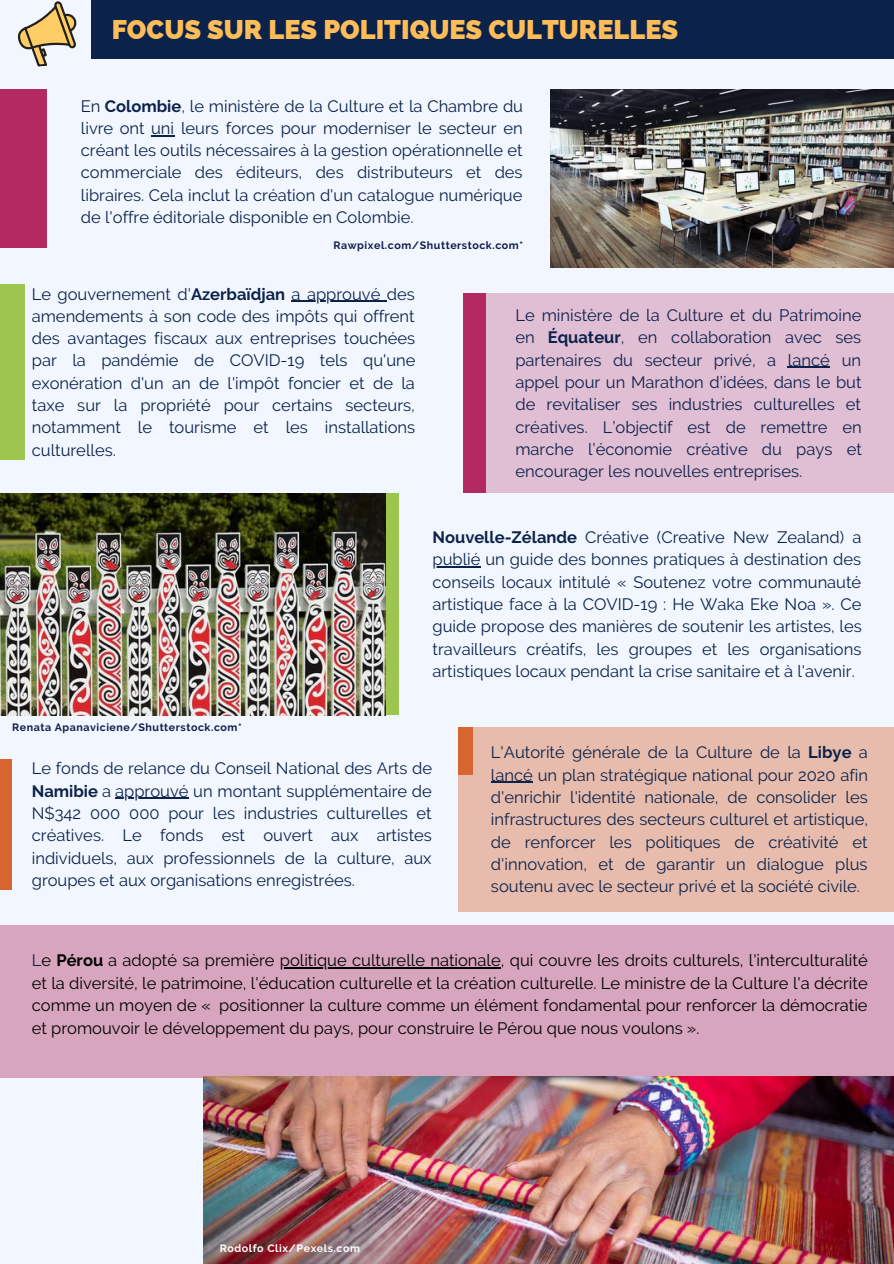
<style>
.page{position:relative;width:894px;height:1264px;background:#fff}
.page>*{position:absolute;margin:0;border:0;box-sizing:border-box;transform-origin:0 0}
.t1{font:800 27px "Raleway";color:#ffbd59}
.t2{font:16.5px/22.4px "Raleway";color:#0b224b;text-align:justify}
.t3{font:16.5px/22.5px "Raleway";color:#000;text-align:justify}
.t4{font:700 10.65px "Raleway";letter-spacing:.05em;color:#101d4d}
.t5{font:700 10.65px "Raleway";letter-spacing:.05em;color:#fff}
.s1{font-weight:700}
.s2{color:#0b224b}
</style>
<div class="page">
<div style="left:0;top:0;width:893px;height:1263px;background:#f2f7ff"></div>
<div style="left:0;top:759px;width:12px;height:130px;background:#d76530"></div>
<div style="left:0;top:284px;width:25px;height:175px;background:#9cc650"></div>
<div style="left:483px;top:294px;width:410px;height:199px;background:#e0bed3"></div>
<div style="left:0;top:925px;width:893px;height:152px;background:#d8a5bf"></div>
<div style="left:458px;top:727px;width:435px;height:185px;background:#e7bcac"></div>
<div style="left:463px;top:294px;width:23px;height:199px;background:#b22a5f"></div>
<div style="left:0;top:89px;width:47px;height:159px;background:#b22a5f"></div>
<div style="left:375px;top:493px;width:23px;height:222px;background:#9cc650"></div>
<div style="left:458px;top:727px;width:15px;height:47px;background:#d76530"></div>
<hr style="left:432px;top:566px;width:48px;height:1px;background:#0b224b">
<hr style="left:115px;top:797px;width:73px;height:1px;background:#0b224b">
<svg style="left:151px;top:135px;width:23px;height:1px"></svg>
<hr style="left:787px;top:367px;width:32px;height:1px;background:#0b224b">
<svg style="left:291px;top:300px;width:16px;height:2px"></svg>
<hr style="left:307px;top:300px;width:79px;height:2px;background:#0b224b">
<hr style="left:280px;top:967px;width:220px;height:1px;background:#000">
<hr style="left:491px;top:782px;width:41px;height:1px;background:#0b224b">
<div style="left:92px;top:0;width:801px;height:59px;background:#0b224b"></div>
<svg style="left:17px;top:1px;width:60px;height:66px"></svg>
<img style="left:550px;top:89px;width:343px;height:178px">
<img style="left:0;top:493px;width:385px;height:222px">
<img style="left:203px;top:1076px;width:690px;height:187px">
<h1 class="t1" style="left:112px;top:13px;width:567px">FOCUS SUR LES POLITIQUES CULTURELLES</h1>
<p class="t2" style="left:81px;top:94px;width:443px">En <span class="s1">Colombie</span>, le ministère de la Culture et la Chambre du livre ont uni leurs forces pour moderniser le secteur en créant les outils nécessaires à la gestion opérationnelle et commerciale des éditeurs, des distributeurs et des libraires. Cela inclut la création d'un catalogue numérique de l'offre éditoriale disponible en Colombie.</p>
<p class="t4" style="left:333px;top:239px;width:191px">Rawpixel.com/Shutterstock.com*</p>
<p class="t2" style="left:32px;top:282px;width:385px">Le gouvernement d'<span class="s1">Azerbaïdjan</span> a approuvé des amendements à son code des impôts qui offrent des avantages fiscaux aux entreprises touchées par la pandémie de COVID-19 tels qu'une exonération d'un an de l'impôt foncier et de la taxe sur la propriété pour certains secteurs, notamment le tourisme et les installations culturelles.</p>
<p class="t2" style="left:515px;top:304px;width:348px">Le ministère de la Culture et du Patrimoine en <span class="s1">Équateur</span>, en collaboration avec ses partenaires du secteur privé, a lancé un appel pour un Marathon d’idées, dans le but de revitaliser ses industries culturelles et créatives. L’objectif est de remettre en marche l’économie créative du pays et encourager les nouvelles entreprises.</p>
<p class="t4" style="left:12px;top:721px;width:231px">Renata Apanaviciene/Shutterstock.com*</p>
<p class="t2" style="left:432px;top:526px;width:430px"><span class="s1">Nouvelle-Zélande</span> Créative (Creative New Zealand) a publié un guide des bonnes pratiques à destination des conseils locaux intitulé « Soutenez votre communauté artistique face à la COVID-19 : He Waka Eke Noa ». Ce guide propose des manières de soutenir les artistes, les travailleurs créatifs, les groupes et les organisations artistiques locaux pendant la crise sanitaire et à l'avenir.</p>
<p class="t2" style="left:32px;top:757px;width:401px">Le fonds de relance du Conseil National des Arts de <span class="s1">Namibie</span> a approuvé un montant supplémentaire de N$342 000 000 pour les industries culturelles et créatives. Le fonds est ouvert aux artistes individuels, aux professionnels de la culture, aux groupes et aux organisations enregistrées.</p>
<p class="t2" style="left:491px;top:741px;width:378px">L'Autorité générale de la Culture de la <span class="s1">Libye</span> a lancé un plan stratégique national pour 2020 afin d'enrichir l'identité nationale, de consolider les infrastructures des secteurs culturel et artistique, de renforcer les politiques de créativité et d'innovation, et de garantir un dialogue plus soutenu avec le secteur privé et la société civile.</p>
<p class="t3" style="left:32px;top:949px;width:837px"><span class="s2">L</span>e <span class="s1">Pérou</span> a adopté sa première politique culturelle nationale, qui couvre les droits culturels, l'interculturalité et la diversité, le patrimoine, l'éducation culturelle et la création culturelle. Le ministre de la Culture l'a décrite comme un moyen de « positionner la culture comme un élément fondamental pour renforcer la démocratie et promouvoir le développement du pays, pour construire le Pérou que nous voulons ».</p>
<p class="t5" style="left:220px;top:1242px;width:142px">Rodolfo Clix/Pexels.com</p>
</div>
